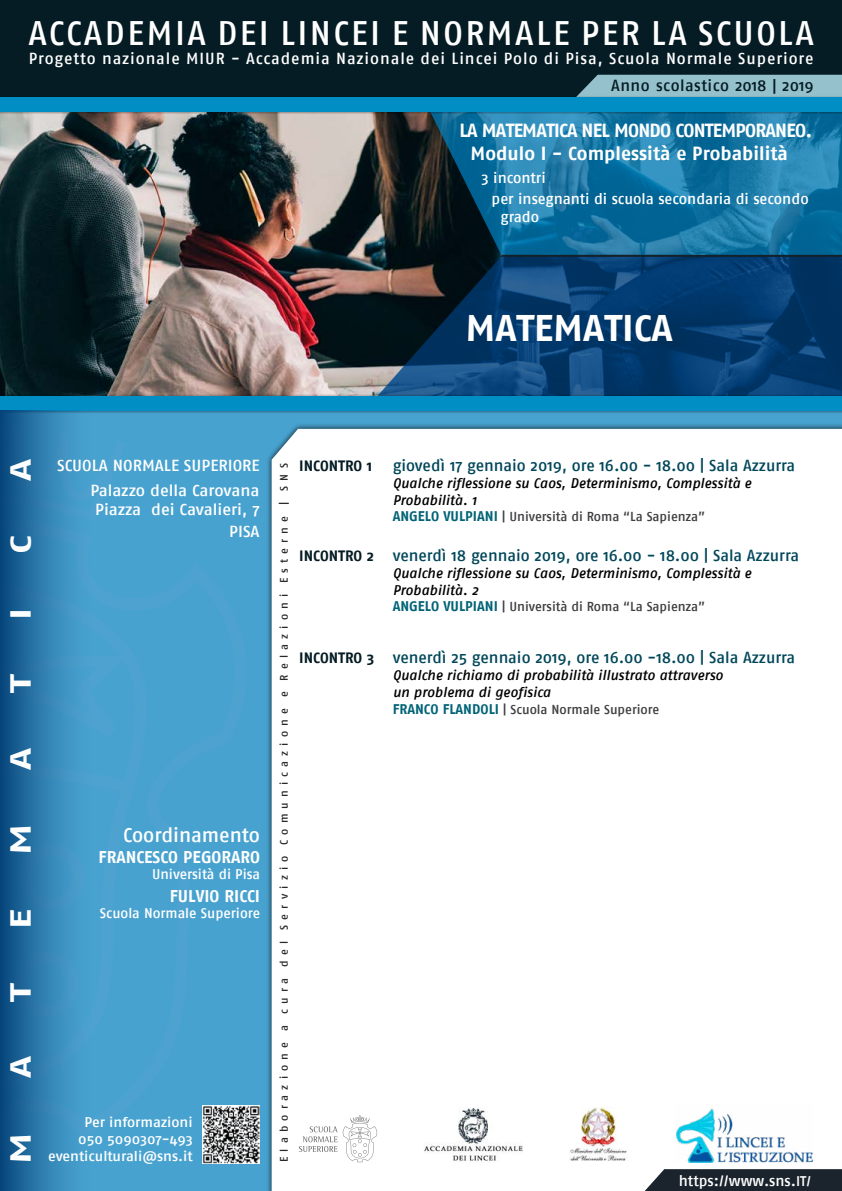
<style>
.page{position:relative;width:842px;height:1191px;background:#fff}
.page>*{position:absolute;margin:0;border:0;box-sizing:border-box;transform-origin:0 0}
.t1{font:700 37px "Fago No";color:#fff;scale:1.04 1}
.t2{font:500 34px "Fago No";letter-spacing:.07em;color:#fff}
.t3{font:700 29px "Fago No";color:#fff;scale:1.38 1}
.t4{font:500 20px "Fago No";letter-spacing:-.005em;color:#fff}
.t5{font:700 19px/22.8px "Fago No";letter-spacing:-.04em;color:#fff}
.t6{font:700 17px "Fago No";color:#fff}
.t7{font:500 16px "Fago No";color:#004759}
.t8{font:500 16px "Fago No";letter-spacing:.05em;color:#fff}
.t9{font:500 16px/24.9px "Fago No";color:#fff;text-align:right;scale:1.04 1}
.t10{font:500 16px/22px "Fago No";letter-spacing:-.005em;color:#fff;text-align:right;scale:1.04 1}
.t11{font:500 16px "Fago No";letter-spacing:.025em;color:#051c24}
.t12{font:500 15px/20.8px "Fago No";letter-spacing:-.005em;color:#fff}
.t13{font:700 15px "Fago No";color:#051c24}
.t14{font:italic 500 14px/16.8px "Fago No";color:#000}
.t15{font:500 14px/16.8px "Fago No";color:#fff;text-align:right;scale:1.04 1}
.t16{font:500 14px "Fago No";color:#fff}
.t17{font:500 13px "Fago No";letter-spacing:-.005em;color:#3e3d40}
.t18{font:500 11px "Fago No";letter-spacing:.47em;color:#000}
.s1{font-weight:700;font-size:14px;color:#006376}
.s2{font-weight:700;font-size:15px;color:#051c24}
.s3{font-size:14px}
</style>
<div class="page">
<img style="left:0;top:114px;width:403px;height:280px">
<div style="left:0;top:409px;width:842px;height:782px;background:#48a2cf"></div>
<div style="left:272px;top:429px;width:570px;height:762px;background:#fff"></div>
<svg style="left:0;top:389px;width:264px;height:5px"></svg>
<svg style="left:645px;top:1169px;width:197px;height:22px;background:#273038"></svg>
<svg style="left:403px;top:114px;width:439px;height:142px;background:#166991"></svg>
<svg style="left:371px;top:256px;width:471px;height:138px;background:#0b3a65"></svg>
<svg style="left:501px;top:255px;width:341px;height:2px"></svg>
<div style="left:0;top:0;width:842px;height:102px;background:#051c24"></div>
<div style="left:578px;top:75px;width:264px;height:20px;background:#95c1cd"></div>
<div style="left:0;top:95px;width:842px;height:19px;background:#000;opacity:.47"></div>
<div style="left:0;top:98px;width:842px;height:14px;background:#008ec5"></div>
<div style="left:0;top:394px;width:842px;height:19px;background:#000;opacity:.47"></div>
<div style="left:0;top:396px;width:842px;height:14px;background:#008ec5"></div>
<div style="left:0;top:410px;width:94px;height:781px;background:linear-gradient(to right,#0d4e83,#51add9)"></div>
<svg style="left:343px;top:1115px;width:34px;height:47px;background:#ededed"></svg>
<svg style="left:299px;top:1126px;width:38px;height:26px"></svg>
<img style="left:423px;top:1107px;width:100px;height:55px">
<img style="left:674px;top:1105px;width:140px;height:57px">
<img style="left:569px;top:1107px;width:59px;height:55px">
<img style="left:202px;top:1105px;width:58px;height:58px">
<h2 class="t2" style="left:28px;top:14px;width:787px">ACCADEMIA DEI LINCEI E NORMALE PER LA SCUOLA</h2>
<p class="t8" style="left:29px;top:49px;width:786px">Progetto nazionale MIUR - Accademia Nazionale dei Lincei Polo di Pisa, Scuola Normale Superiore</p>
<p class="t11" style="left:611px;top:76px;width:204px">Anno scolastico 2018 | 2019</p>
<h3 class="t5" style="left:471px;top:119px;width:343px;text-indent:-11px">LA MATEMATICA NEL MONDO CONTEMPORANEO.<br>Modulo I - Complessità e Probabilità</h3>
<p class="t12" style="left:492px;top:167px;width:319px;text-indent:-10px">3 incontri<br>per insegnanti di scuola secondaria di secondo</p>
<p class="t12" style="left:501px;top:206px;width:40px">grado</p>
<h1 class="t1" style="left:465px;top:306px;width:201px">MATEMATICA</h1>
<h3 class="t3" style="left:4px;top:481px;width:17px;rotate:-90deg">A</h3>
<h3 class="t3" style="left:4px;top:554px;width:15px;rotate:-90deg">C</h3>
<p class="t9" style="left:57px;top:452px;width:196px">SCUOLA NORMALE SUPERIORE<br>Palazzo della Carovana</p>
<p class="t10" style="left:95px;top:498px;width:160px">Piazza dei Cavalieri, 7<br>PISA</p>
<h3 class="t3" style="left:4px;top:620px;width:10px;rotate:-90deg">I</h3>
<h3 class="t3" style="left:4px;top:693px;width:15px;rotate:-90deg">T</h3>
<h3 class="t3" style="left:4px;top:769px;width:17px;rotate:-90deg">A</h3>
<h3 class="t3" style="left:4px;top:855px;width:24px;rotate:-90deg">M</h3>
<h3 class="t3" style="left:4px;top:929px;width:16px;rotate:-90deg">E</h3>
<h3 class="t4" style="left:123px;top:824px;width:138px">Coordinamento</h3>
<p class="t6" style="left:98px;top:847px;width:163px">FRANCESCO PEGORARO</p>
<p class="t16" style="left:152px;top:866px;width:110px">Università di Pisa</p>
<p class="t6" style="left:170px;top:886px;width:92px">FULVIO RICCI</p>
<p class="t16" style="left:100px;top:905px;width:162px">Scuola Normale Superiore</p>
<h3 class="t3" style="left:4px;top:1002px;width:15px;rotate:-90deg">T</h3>
<h3 class="t3" style="left:4px;top:1078px;width:17px;rotate:-90deg">A</h3>
<h3 class="t3" style="left:4px;top:1163px;width:24px;rotate:-90deg">M</h3>
<p class="t15" style="left:48px;top:1113px;width:141px">Per informazioni<br>050 5090307-493 eventiculturali@sns.it</p>
<p class="t18" style="left:278px;top:1162px;width:700px;rotate:-90deg">Elaborazione a cura del Servizio Comunicazione e Relazioni Esterne | SNS</p>
<p class="t13" style="left:299px;top:457px;width:75px">INCONTRO 1</p>
<p class="t7" style="left:393px;top:456px;width:404px">giovedì 17 gennaio 2019, ore 16.00 - 18.00 | Sala Azzurra</p>
<p class="t14" style="left:393px;top:474px;width:360px">Qualche riflessione su Caos, Determinismo, Complessità e<br>Probabilità. 1</p>
<p class="t17" style="left:393px;top:509px;width:314px"><span class="s1">ANGELO VULPIANI</span> | Università di Roma “La Sapienza”</p>
<p class="t7" style="left:299px;top:546px;width:501px"><span class="s2">INCONTRO 2</span> venerdì 18 gennaio 2019, ore 16.00 - 18.00 | Sala Azzurra</p>
<p class="t14" style="left:393px;top:564px;width:360px">Qualche riflessione su Caos, Determinismo, Complessità e<br>Probabilità. 2</p>
<p class="t17" style="left:393px;top:599px;width:314px"><span class="s1">ANGELO VULPIANI</span> | Università di Roma “La Sapienza”</p>
<p class="t7" style="left:299px;top:648px;width:498px"><span class="s2">INCONTRO 3</span> venerdì 25 gennaio 2019, ore 16.00 -18.00 | Sala Azzurra</p>
<p class="t14" style="left:393px;top:666px;width:332px">Qualche richiamo di probabilità illustrato attraverso un problema di geofisica</p>
<p class="t17" style="left:393px;top:701px;width:268px"><span class="s1">FRANCO FLANDOLI</span> | Scuola Normale Superiore</p>
<p class="t12" style="left:679px;top:1170px;width:133px">https://www.sns.<span class="s3">IT/</span></p>
</div>
